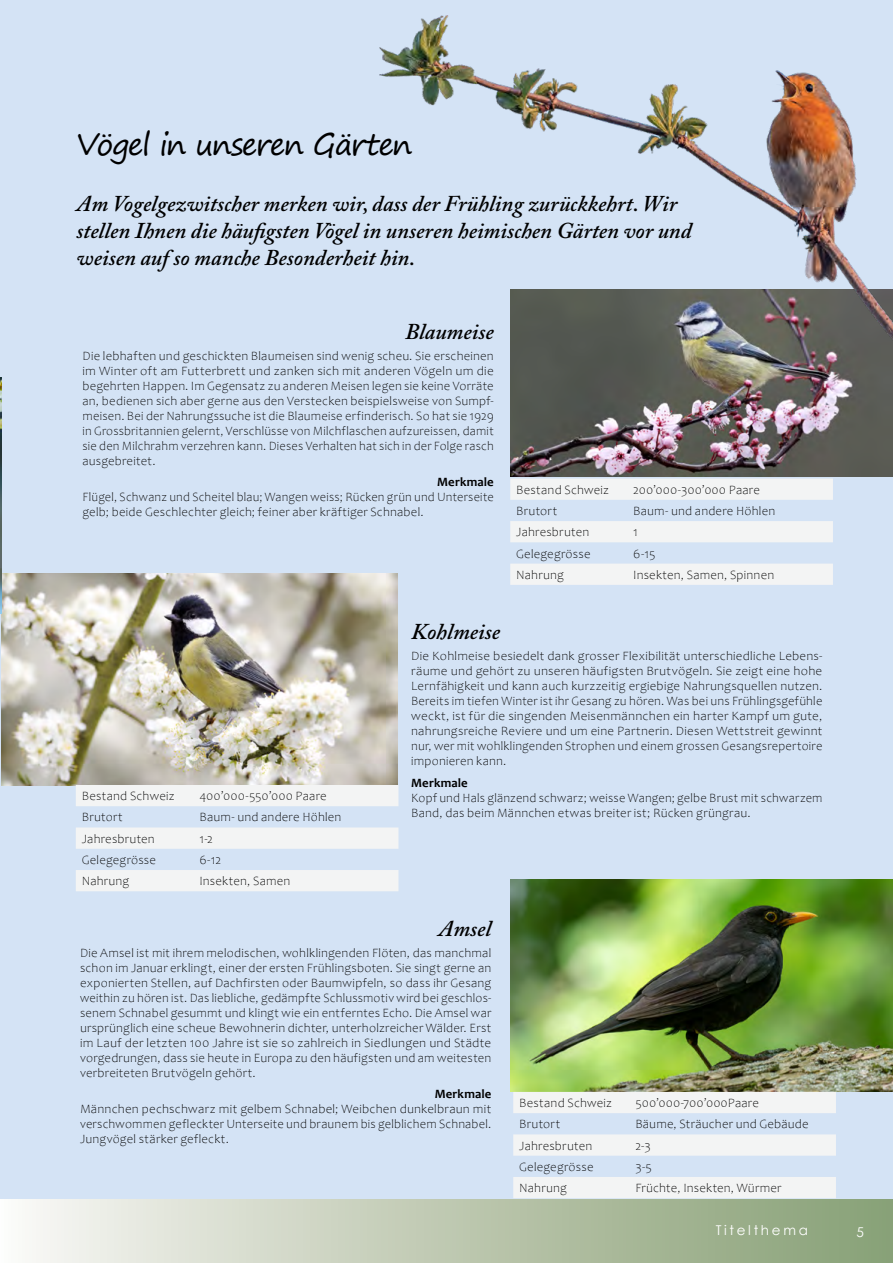
<style>
.page{position:relative;width:893px;height:1263px;background:#fff}
.page>*{position:absolute;margin:0;border:0;box-sizing:border-box;transform-origin:0 0}
.t1{font:30px "Segoe Print";letter-spacing:-.05em;color:#000}
.t2{font:italic 600 22.5px/27px "Adobe Caslon Pro";color:#000}
.t3{font:13.5px "Century Gothic";letter-spacing:.2em;color:#fff}
.t4{font:300 12.75px/15px "Candara";letter-spacing:.015em;color:#000;text-align:justify}
.t5{font:700 12.75px "Candara";letter-spacing:.01em;color:#000}
</style>
<div class="page">
<svg style="left:1px;top:1198px;width:892px;height:65px;background:#bfcab4"></svg>
<div style="left:0;top:0;width:893px;height:1198px;background:#d4e3f5"></div>
<img style="left:511px;top:879px;width:382px;height:213px">
<img style="left:511px;top:388px;width:382px;height:88px">
<img style="left:2px;top:573px;width:395px;height:212px">
<img style="left:0;top:378px;width:1px;height:235px">
<svg style="left:76px;top:785px;width:322px;height:106px"></svg>
<svg style="left:510px;top:479px;width:323px;height:106px"></svg>
<svg style="left:513px;top:1092px;width:323px;height:106px"></svg>
<img style="left:380px;top:15px;width:513px;height:373px">
<h1 class="t1" style="left:77px;top:117px;width:337px">Vögel in unseren Gärten</h1>
<h2 class="t2" style="left:77px;top:190px;width:617px">Am Vogelgezwitscher merken wir, dass der Frühling zurückkehrt. Wir stellen Ihnen die häufigsten Vögel in unseren heimischen Gärten vor und weisen auf so manche Besonderheit hin.</h2>
<h2 class="t2" style="left:405px;top:317px;width:90px">Blaumeise</h2>
<p class="t4" style="left:83px;top:348px;width:413px">Die lebhaften und geschickten Blaumeisen sind wenig scheu. Sie erscheinen im Winter oft am Futterbrett und zanken sich mit anderen Vögeln um die begehrten Happen. Im Gegensatz zu anderen Meisen legen sie keine Vorräte an, bedienen sich aber gerne aus den Verstecken beispielsweise von Sumpf&shy;meisen. Bei der Nahrungssuche ist die Blaumeise erfinderisch. So hat sie 1929 in Grossbritannien gelernt, Verschlüsse von Milchflaschen aufzureissen, damit sie den Milchrahm verzehren kann. Dieses Verhalten hat sich in der Folge rasch ausgebreitet.</p>
<p class="t5" style="left:437px;top:474px;width:58px">Merkmale</p>
<p class="t4" style="left:83px;top:490px;width:413px">Flügel, Schwanz und Scheitel blau; Wangen weiss; Rücken grün und Unterseite gelb; beide Geschlechter gleich; feiner aber kräftiger Schnabel.</p>
<p class="t4" style="left:516px;top:482px;width:94px">Bestand Schweiz</p>
<p class="t4" style="left:633px;top:482px;width:128px">200’000-300’000 Paare</p>
<p class="t4" style="left:516px;top:504px;width:42px">Brutort</p>
<p class="t4" style="left:633px;top:504px;width:143px">Baum- und andere Höhlen</p>
<p class="t4" style="left:516px;top:525px;width:74px">Jahresbruten</p>
<p class="t4" style="left:633px;top:525px;width:6px">1</p>
<p class="t4" style="left:516px;top:546px;width:76px">Gelegegrösse</p>
<p class="t4" style="left:633px;top:546px;width:24px">6-15</p>
<p class="t4" style="left:516px;top:567px;width:49px">Nahrung</p>
<p class="t4" style="left:633px;top:567px;width:142px">Insekten, Samen, Spinnen</p>
<p class="t4" style="left:82px;top:789px;width:94px">Bestand Schweiz</p>
<p class="t4" style="left:199px;top:789px;width:129px">400’000-550’000 Paare</p>
<p class="t4" style="left:82px;top:810px;width:42px">Brutort</p>
<p class="t4" style="left:199px;top:810px;width:143px">Baum- und andere Höhlen</p>
<p class="t4" style="left:82px;top:831px;width:74px">Jahresbruten</p>
<p class="t4" style="left:199px;top:831px;width:15px">1-2</p>
<p class="t4" style="left:82px;top:852px;width:76px">Gelegegrösse</p>
<p class="t4" style="left:199px;top:852px;width:23px">6-12</p>
<p class="t4" style="left:82px;top:874px;width:49px">Nahrung</p>
<p class="t4" style="left:199px;top:874px;width:92px">Insekten, Samen</p>
<h2 class="t2" style="left:411px;top:618px;width:91px">Kohlmeise</h2>
<p class="t4" style="left:411px;top:649px;width:413px">Die Kohlmeise besiedelt dank grosser Flexibilität unterschiedliche Lebens&shy;räume und gehört zu unseren häufigsten Brutvögeln. Sie zeigt eine hohe Lernfähigkeit und kann auch kurzzeitig ergiebige Nahrungsquellen nutzen.<br>Bereits im tiefen Winter ist ihr Gesang zu hören. Was bei uns Frühlingsgefühle weckt, ist für die singenden Meisenmännchen ein harter Kampf um gute, nahrungsreiche Reviere und um eine Partnerin. Diesen Wettstreit gewinnt nur, wer mit wohlklingenden Strophen und einem grossen Gesangsrepertoire imponieren kann.</p>
<p class="t5" style="left:411px;top:774px;width:58px">Merkmale</p>
<p class="t4" style="left:411px;top:790px;width:413px">Kopf und Hals glänzend schwarz; weisse Wangen; gelbe Brust mit schwarzem<br>Band, das beim Männchen etwas breiter ist; Rücken grüngrau.</p>
<h2 class="t2" style="left:438px;top:914px;width:54px">Amsel</h2>
<p class="t4" style="left:80px;top:945px;width:413px">Die Amsel ist mit ihrem melodischen, wohlklingenden Flöten, das manchmal schon im Januar erklingt, einer der ersten Frühlingsboten. Sie singt gerne an exponierten Stellen, auf Dachfirsten oder Baumwipfeln, so dass ihr Gesang weithin zu hören ist. Das liebliche, gedämpfte Schlussmotiv wird bei geschlos&shy;senem Schnabel gesummt und klingt wie ein entferntes Echo. Die Amsel war ursprünglich eine scheue Bewohnerin dichter, unterholzreicher Wälder. Erst im Lauf der letzten 100 Jahre ist sie so zahlreich in Siedlungen und Städte vorgedrungen, dass sie heute in Europa zu den häufigsten und am weitesten verbreiteten Brutvögeln gehört.</p>
<p class="t5" style="left:435px;top:1086px;width:58px">Merkmale</p>
<p class="t4" style="left:80px;top:1102px;width:413px">Männchen pechschwarz mit gelbem Schnabel; Weibchen dunkelbraun mit verschwommen gefleckter Unterseite und braunem bis gelblichem Schnabel.<br>Jungvögel stärker gefleckt.</p>
<p class="t4" style="left:519px;top:1096px;width:94px">Bestand Schweiz</p>
<p class="t4" style="left:635px;top:1096px;width:125px">500’000-700’000Paare</p>
<p class="t4" style="left:519px;top:1117px;width:42px">Brutort</p>
<p class="t4" style="left:635px;top:1117px;width:175px">Bäume, Sträucher und Gebäude</p>
<p class="t4" style="left:519px;top:1138px;width:74px">Jahresbruten</p>
<p class="t4" style="left:635px;top:1138px;width:17px">2-3</p>
<p class="t4" style="left:519px;top:1159px;width:76px">Gelegegrösse</p>
<p class="t4" style="left:635px;top:1159px;width:18px">3-5</p>
<p class="t4" style="left:519px;top:1181px;width:49px">Nahrung</p>
<p class="t4" style="left:635px;top:1181px;width:147px">Früchte, Insekten, Würmer</p>
<p class="t3" style="left:716px;top:1220px;width:94px">Titelthema</p>
<p class="t3" style="left:856px;top:1222px;width:9px">5</p>
</div>
